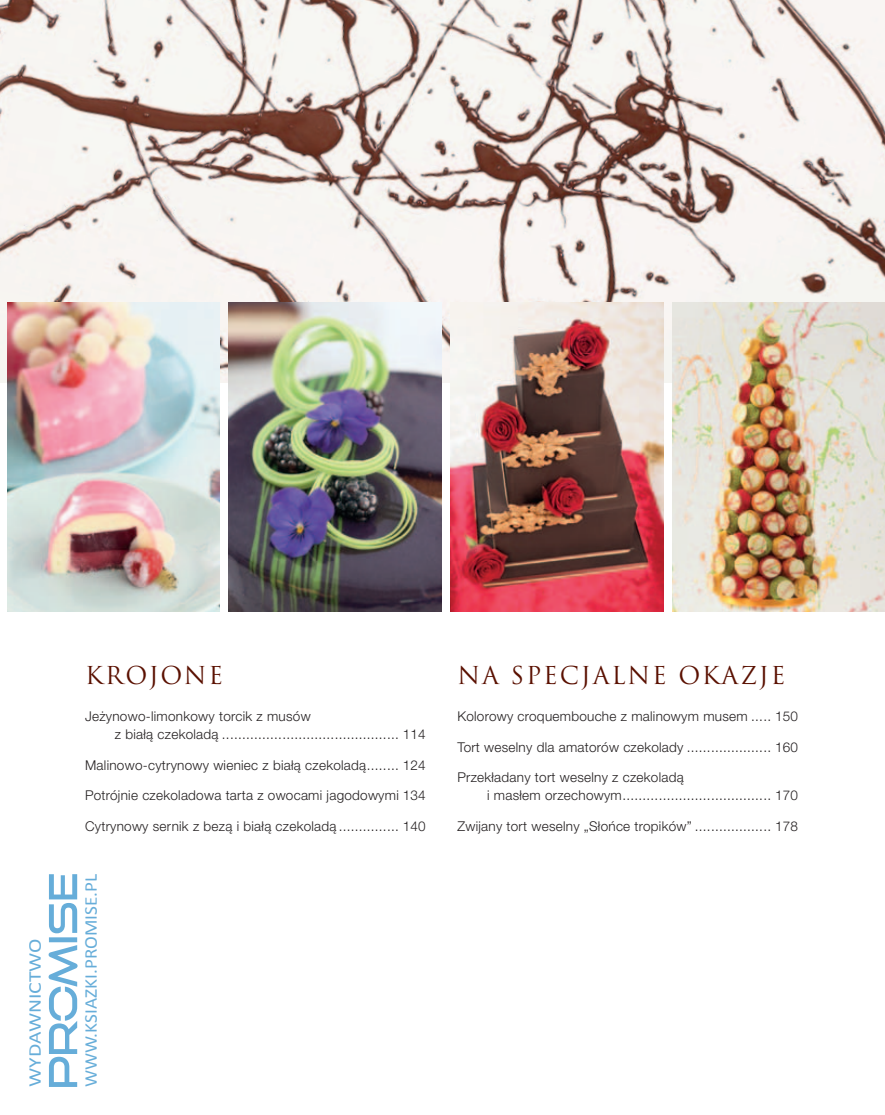
<style>
.page{position:relative;width:885px;height:1115px;background:#fff}
.page>*{position:absolute;margin:0;border:0;box-sizing:border-box;transform-origin:0 0}
.t1{font:24px "Trajan Pro";letter-spacing:.08em;color:#5a1000}
.t2{font:18px "Calibri";color:#0077c0;scale:1.07 1}
.t3{font:18px "Calibri";color:#0077c0;scale:1.2 1}
.t4{font:300 13.5px/18px "Helvetica Neue LT Pro";letter-spacing:.02em;color:#231f20}
</style>
<div class="page">
<img style="left:0;top:0;width:884px;height:382px">
<img style="left:7px;top:302px;width:213px;height:309px">
<img style="left:229px;top:302px;width:212px;height:309px">
<img style="left:450px;top:302px;width:213px;height:309px">
<img style="left:672px;top:302px;width:212px;height:309px">
<svg style="left:49px;top:874px;width:29px;height:212px"></svg>
<h2 class="t3" style="left:24px;top:1086px;width:125px;rotate:-90deg">WYDAWNICTWO</h2>
<h1 class="t1" style="left:85px;top:660px;width:139px">KROJONE</h1>
<p class="t4" style="left:115px;top:706px;width:312px;text-indent:-30px">Jeżynowo-limonkowy torcik z musów<br>z białą czekoladą ............................................ 114</p>
<p class="t4" style="left:85px;top:755px;width:342px">Malinowo-cytrynowy wieniec z białą czekoladą ........ 124</p>
<p class="t4" style="left:85px;top:786px;width:342px">Potrójnie czekoladowa tarta z owocami jagodowymi 134</p>
<p class="t4" style="left:85px;top:816px;width:342px">Cytrynowy sernik z bezą i białą czekoladą ............... 140</p>
<h2 class="t2" style="left:79px;top:1086px;width:200px;rotate:-90deg">WWW.KSIAZKI.PROMISE.PL</h2>
<h1 class="t1" style="left:457px;top:660px;width:329px">NA SPECJALNE OKAZJE</h1>
<p class="t4" style="left:457px;top:706px;width:342px">Kolorowy croquembouche z malinowym musem ..... 150</p>
<p class="t4" style="left:457px;top:737px;width:342px">Tort weselny dla amatorów czekolady ..................... 160</p>
<p class="t4" style="left:487px;top:768px;width:312px;text-indent:-30px">Przekładany tort weselny z czekoladą<br>i masłem orzechowym ..................................... 170</p>
<p class="t4" style="left:457px;top:816px;width:342px">Zwijany tort weselny „Słońce tropików” ................... 178</p>
</div>
